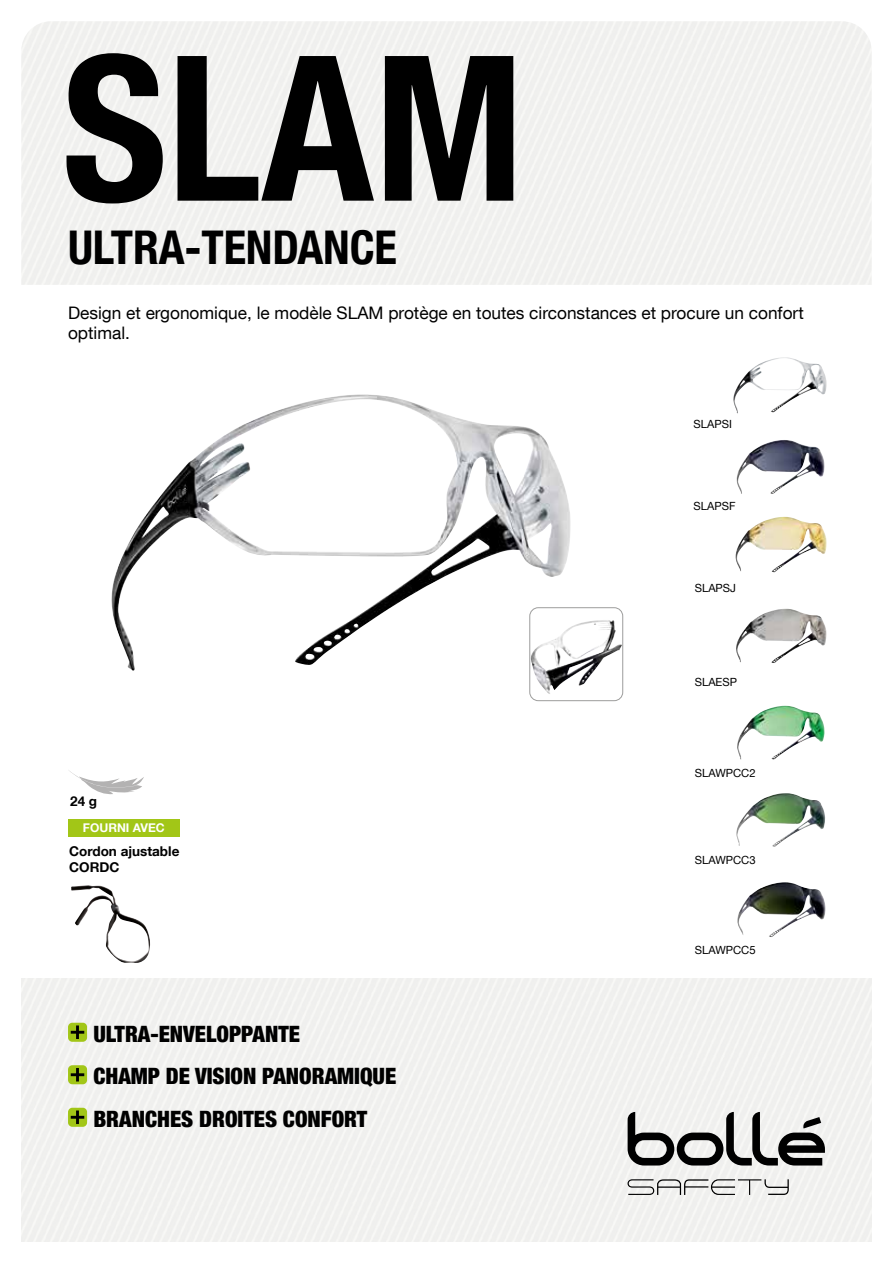
<style>
.page{position:relative;width:893px;height:1263px;background:#fff}
.page>*{position:absolute;margin:0;border:0;box-sizing:border-box;transform-origin:0 0}
.t1{font:700 condensed 202.5px "Helvetica Neue LT Com";color:#000}
.t2{font:700 condensed 46.5px "Helvetica Neue LT Com";letter-spacing:-.005em;color:#000}
.t3{font:900 condensed 22.5px/42.5px "Helvetica Neue LT Com";color:#000}
.t4{font:17.25px/20.7px "Helvetica Neue LT Com";color:#000}
.t5{font:700 13.5px/16.2px "Helvetica Neue LT Com";color:#000}
.t6{font:700 12px "Helvetica Neue LT Com";color:#fff}
.t7{font:11.25px "Helvetica Neue LT Com";color:#000}
</style>
<div class="page">
<svg style="left:628px;top:1112px;width:197px;height:53px"></svg>
<svg style="left:627px;top:1179px;width:162px;height:16px"></svg>
<div style="left:68px;top:819px;width:111px;height:18px;background:#a2c617"></div>
<img style="left:71px;top:885px;width:79px;height:78px">
<svg style="left:70px;top:771px;width:74px;height:23px"></svg>
<img style="left:111px;top:394px;width:460px;height:277px">
<div style="left:530px;top:608px;width:93px;height:93px;background:#fff;border-radius:9px"></div>
<img style="left:532px;top:620px;width:89px;height:74px">
<div style="left:530px;top:607px;width:93px;height:94px;border:1px solid #9d9d9c;border-radius:9px"></div>
<img style="left:733px;top:357px;width:94px;height:57px">
<img style="left:736px;top:440px;width:89px;height:54px">
<img style="left:735px;top:517px;width:92px;height:55px">
<img style="left:736px;top:609px;width:91px;height:54px">
<img style="left:737px;top:706px;width:88px;height:54px">
<img style="left:736px;top:793px;width:90px;height:54px">
<img style="left:737px;top:882px;width:89px;height:55px">
<div style="left:68px;top:1023px;width:19px;height:19px;background:#a2c617;border-radius:4px"></div>
<svg style="left:71px;top:1025px;width:13px;height:14px"></svg>
<div style="left:68px;top:1065px;width:19px;height:19px;background:#a2c617;border-radius:4px"></div>
<svg style="left:71px;top:1068px;width:13px;height:13px"></svg>
<div style="left:68px;top:1108px;width:19px;height:19px;background:#a2c617;border-radius:4px"></div>
<svg style="left:71px;top:1110px;width:13px;height:14px"></svg>
<h1 class="t1" style="left:62px;top:7px;width:463px">SLAM</h1>
<h2 class="t2" style="left:68px;top:220px;width:330px">ULTRA-TENDANCE</h2>
<p class="t4" style="left:68px;top:302px;width:737px">Design et ergonomique, le modèle SLAM protège en toutes circonstances et procure un confort optimal.</p>
<p class="t7" style="left:694px;top:417px;width:40px">SLAPSI</p>
<p class="t7" style="left:694px;top:499px;width:43px">SLAPSF</p>
<p class="t7" style="left:695px;top:581px;width:43px">SLAPSJ</p>
<p class="t7" style="left:695px;top:675px;width:44px">SLAESP</p>
<p class="t5" style="left:70px;top:792px;width:29px">24 g</p>
<p class="t6" style="left:83px;top:820px;width:83px">FOURNI AVEC</p>
<p class="t5" style="left:69px;top:842px;width:112px">Cordon ajustable<br>CORDC</p>
<h3 class="t3" style="left:93px;top:1012px;width:305px">ULTRA-ENVELOPPANTE<br>CHAMP DE VISION PANORAMIQUE<br>BRANCHES DROITES CONFORT</h3>
<p class="t7" style="left:695px;top:766px;width:62px">SLAWPCC2</p>
<p class="t7" style="left:695px;top:853px;width:62px">SLAWPCC3</p>
<p class="t7" style="left:695px;top:943px;width:62px">SLAWPCC5</p>
</div>
